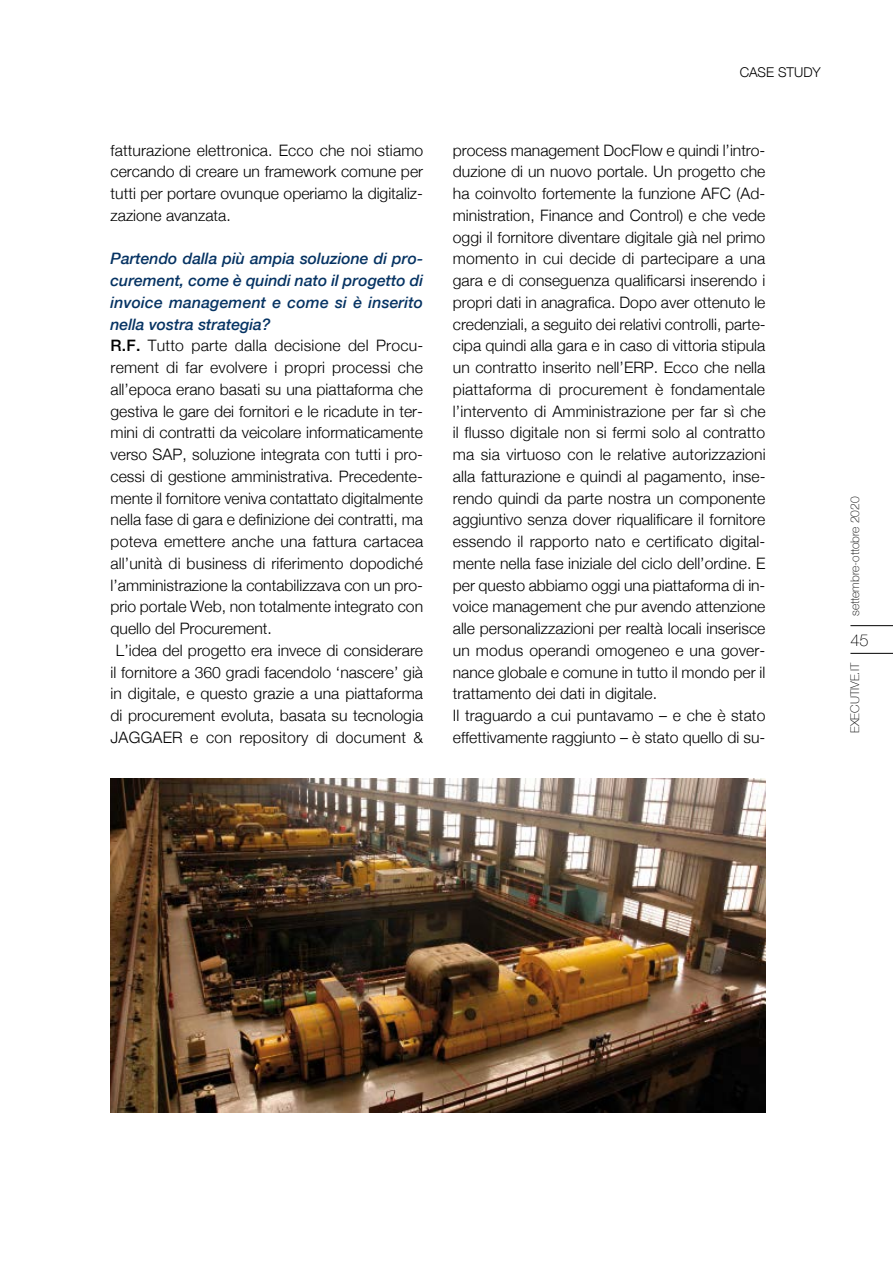
<style>
.page{position:relative;width:893px;height:1263px;background:#fff}
.page>*{position:absolute;margin:0;border:0;box-sizing:border-box;transform-origin:0 0}
.t1{font:100 16.5px "Helvetica Neue";color:#000}
.t2{font:300 15.75px/21.8px "Helvetica Neue";color:#000;text-align:justify}
.t3{font:italic 500 15.75px "Helvetica Neue";color:#063363}
.t4{font:300 13.5px "Helvetica Neue";letter-spacing:.005em;color:#000}
.t5{font:100 12px "Helvetica Neue";color:#000}
.s1{font-weight:500}
</style>
<div class="page">
<hr style="left:850px;top:625px;width:43px;height:1px;background:#000">
<hr style="left:850px;top:653px;width:43px;height:1px;background:#000">
<img style="left:111px;top:778px;width:654px;height:335px">
<p class="t2" style="left:111px;top:138px;width:314px">fatturazione elettronica. Ecco che noi stiamo cercando di creare un framework comune per tutti per portare ovunque operiamo la digitaliz&shy;zazione avanzata.</p>
<p class="t3" style="left:111px;top:245px;width:314px">Partendo dalla più ampia soluzione di pro-</p>
<p class="t3" style="left:111px;top:267px;width:314px">curement, come è quindi nato il progetto di</p>
<p class="t3" style="left:111px;top:289px;width:314px">invoice management e come si è inserito</p>
<p class="t3" style="left:111px;top:310px;width:162px">nella vostra strategia?</p>
<p class="t2" style="left:111px;top:334px;width:314px"><span class="s1">R.F.</span> Tutto parte dalla decisione del Procu-</p>
<p class="t2" style="left:111px;top:355px;width:314px">rement di far evolvere i propri processi che</p>
<p class="t2" style="left:111px;top:377px;width:314px">all’epoca erano basati su una piattaforma che</p>
<p class="t2" style="left:111px;top:399px;width:314px">gestiva le gare dei fornitori e le ricadute in ter-</p>
<p class="t2" style="left:111px;top:421px;width:314px">mini di contratti da veicolare informaticamente</p>
<p class="t2" style="left:111px;top:442px;width:314px">verso SAP, soluzione integrata con tutti i pro-</p>
<p class="t2" style="left:111px;top:464px;width:314px">cessi di gestione amministrativa. Precedente-</p>
<p class="t2" style="left:111px;top:486px;width:314px">mente il fornitore veniva contattato digitalmente</p>
<p class="t2" style="left:111px;top:508px;width:314px">nella fase di gara e definizione dei contratti, ma</p>
<p class="t2" style="left:111px;top:529px;width:314px">poteva emettere anche una fattura cartacea</p>
<p class="t2" style="left:111px;top:551px;width:314px">all’unità di business di riferimento dopodiché</p>
<p class="t2" style="left:111px;top:573px;width:314px">l’amministrazione la contabilizzava con un pro-</p>
<p class="t2" style="left:111px;top:595px;width:314px">prio portale Web, non totalmente integrato con</p>
<p class="t2" style="left:111px;top:616px;width:163px">quello del Procurement.</p>
<p class="t2" style="left:116px;top:638px;width:309px">L’idea del progetto era invece di considerare</p>
<p class="t2" style="left:111px;top:660px;width:314px">il fornitore a 360 gradi facendolo ‘nascere’ già</p>
<p class="t2" style="left:111px;top:682px;width:314px">in digitale, e questo grazie a una piattaforma</p>
<p class="t2" style="left:111px;top:703px;width:314px">di procurement evoluta, basata su tecnologia</p>
<p class="t2" style="left:111px;top:725px;width:314px">JAGGAER e con repository di document &amp;</p>
<p class="t4" style="left:740px;top:61px;width:82px">CASE STUDY</p>
<p class="t2" style="left:453px;top:138px;width:314px;text-align:left">process management DocFlow e quindi l’intro&shy;duzione di un nuovo portale. Un progetto che ha coinvolto fortemente la funzione AFC (Ad&shy;ministration, Finance and Control) e che vede oggi il fornitore diventare digitale già nel primo momento in cui decide di partecipare a una gara e di conseguenza qualificarsi inserendo i propri dati in anagrafica. Dopo aver ottenuto le credenziali, a seguito dei relativi controlli, parte&shy;cipa quindi alla gara e in caso di vittoria stipula un contratto inserito nell’ERP. Ecco che nella piattaforma di procurement è fondamentale l’intervento di Amministrazione per far sì che il flusso digitale non si fermi solo al contratto ma sia virtuoso con le relative autorizzazioni alla fatturazione e quindi al pagamento, inse&shy;rendo quindi da parte nostra un componente aggiuntivo senza dover riqualificare il fornitore essendo il rapporto nato e certificato digital&shy;mente nella fase iniziale del ciclo dell’ordine. E per questo abbiamo oggi una piattaforma di in&shy;voice management che pur avendo attenzione alle personalizzazioni per realtà locali inserisce un modus operandi omogeneo e una gover&shy;nance globale e comune in tutto il mondo per il trattamento dei dati in digitale.<br>Il traguardo a cui puntavamo – e che è stato effettivamente raggiunto – è stato quello di su-</p>
<p class="t5" style="left:846px;top:616px;width:121px;rotate:-90deg">settembre-ottobre 2020</p>
<p class="t1" style="left:850px;top:627px;width:20px">45</p>
<p class="t5" style="left:846px;top:733px;width:72px;rotate:-90deg">EXECUTIVE.IT</p>
</div>
